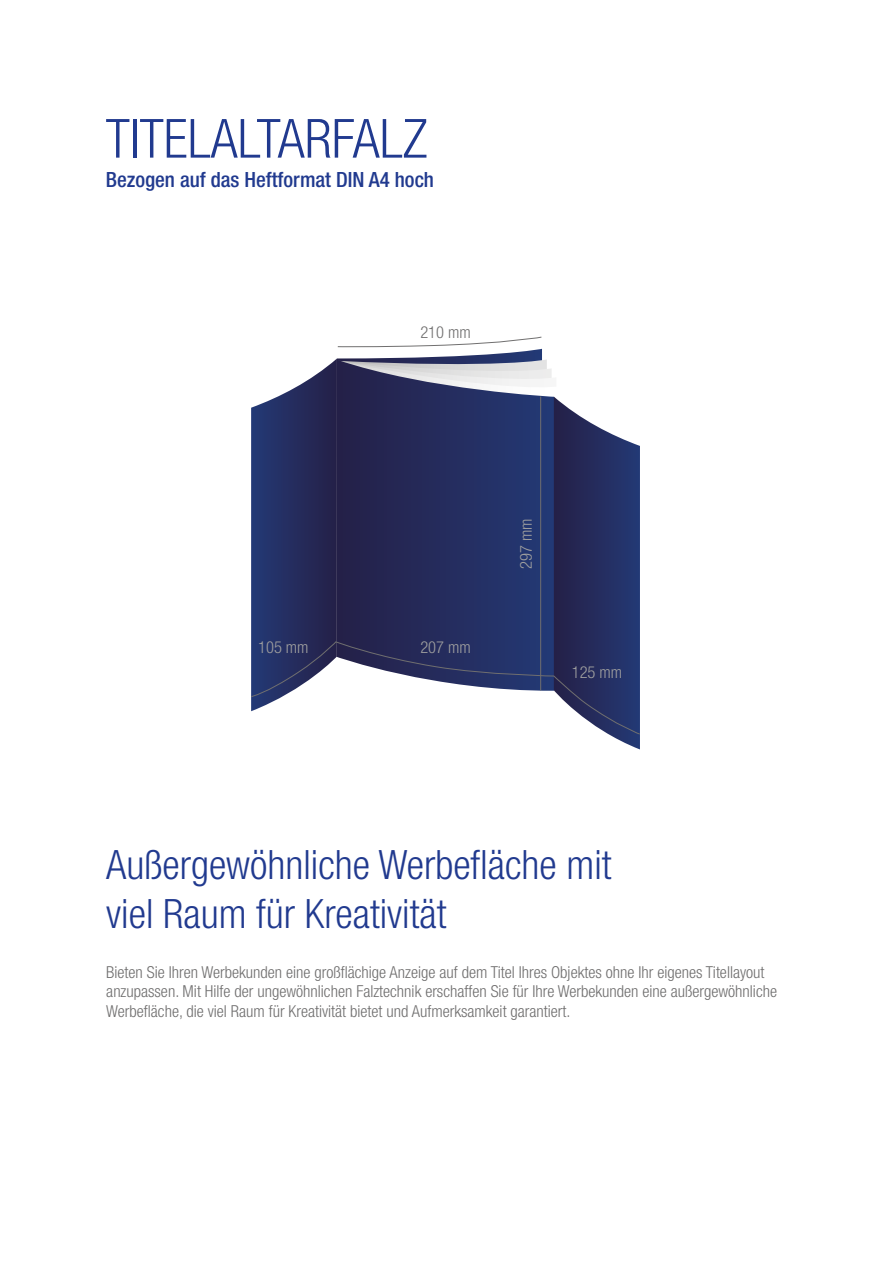
<style>
.page{position:relative;width:893px;height:1263px;background:#fff}
.page>*{position:absolute;margin:0;border:0;box-sizing:border-box;transform-origin:0 0}
.t1{font:300 condensed 54px "Helvetica Neue LT Std";color:#213a8f}
.t2{font:300 condensed 40.5px/48.6px "Helvetica Neue LT Std";color:#213a8f}
.t3{font:500 condensed 21px "Helvetica Neue LT Std";color:#213a8f}
.t4{font:300 condensed 16.5px/19.8px "Helvetica Neue LT Std";color:#706f6f}
.t5{font:300 condensed 16.5px "Helvetica Neue LT Std";color:#9f9f9f}
</style>
<div class="page">
<svg style="left:336px;top:349px;width:206px;height:10px"></svg>
<svg style="left:251px;top:359px;width:389px;height:390px"></svg>
<svg style="left:337px;top:336px;width:205px;height:11px"></svg>
<h1 class="t1" style="left:106px;top:108px;width:323px">TITELALTARFALZ</h1>
<p class="t3" style="left:106px;top:167px;width:330px">Bezogen auf das Heftformat DIN A4 hoch</p>
<p class="t5" style="left:258px;top:638px;width:52px">105 mm</p>
<p class="t4" style="left:420px;top:322px;width:52px">210 mm</p>
<p class="t5" style="left:420px;top:638px;width:52px">207 mm</p>
<p class="t5" style="left:517px;top:569px;width:52px;rotate:-90deg">297 mm</p>
<p class="t5" style="left:572px;top:663px;width:52px">125 mm</p>
<h2 class="t2" style="left:106px;top:840px;width:507px">Außergewöhnliche Werbefläche mit viel Raum für Kreativität</h2>
<p class="t4" style="left:106px;top:962px;width:672px">Bieten Sie Ihren Werbekunden eine großflächige Anzeige auf dem Titel Ihres Objektes ohne Ihr eigenes Titellayout anzupassen. Mit Hilfe der ungewöhnlichen Falztechnik erschaffen Sie für Ihre Werbekunden eine außergewöhnliche<br>Werbefläche, die viel Raum für Kreativität bietet und Aufmerksamkeit garantiert.</p>
</div>
